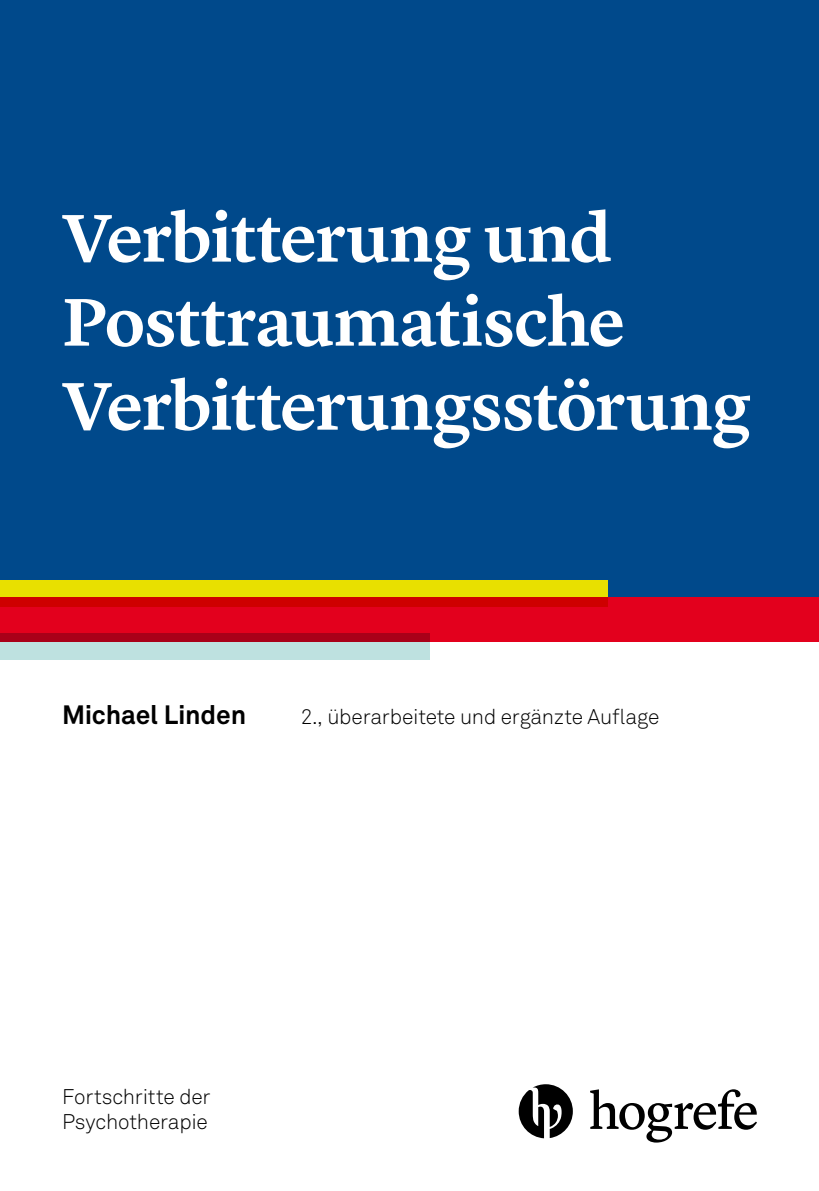
<style>
.page{position:relative;width:819px;height:1191px;background:#fff}
.page>*{position:absolute;margin:0;border:0;box-sizing:border-box;transform-origin:0 0}
.t1{font:600 70px/84px "Lyon Text";letter-spacing:-.015em;color:#fff}
.t2{font:700 26.25px "Akkurat Pro";letter-spacing:-.005em;color:#000}
.t3{font:300 21px/24.5px "Akkurat Pro";letter-spacing:-.01em;color:#000}
</style>
<div class="page">
<div style="left:0;top:0;width:819px;height:598px;background:#00498b"></div>
<svg style="left:518px;top:1084px;width:55px;height:54px"></svg>
<svg style="left:590px;top:1089px;width:166px;height:53px"></svg>
<div style="left:0;top:579px;width:607px;height:27px;background:#e8e000"></div>
<svg style="left:0;top:597px;width:819px;height:45px;background:#df0017"></svg>
<svg style="left:0;top:633px;width:430px;height:27px;background:#b7969d"></svg>
<h1 class="t1" style="left:62px;top:190px;width:690px">Verbitterung und<br>Posttraumatische<br>Verbitterungsstörung</h1>
<p class="t2" style="left:62px;top:698px;width:186px">Michael Linden</p>
<p class="t3" style="left:300px;top:704px;width:360px">2., überarbeitete und ergänzte Auflage</p>
<p class="t3" style="left:62px;top:1084px;width:150px">Fortschritte der<br>Psychotherapie</p>
</div>
